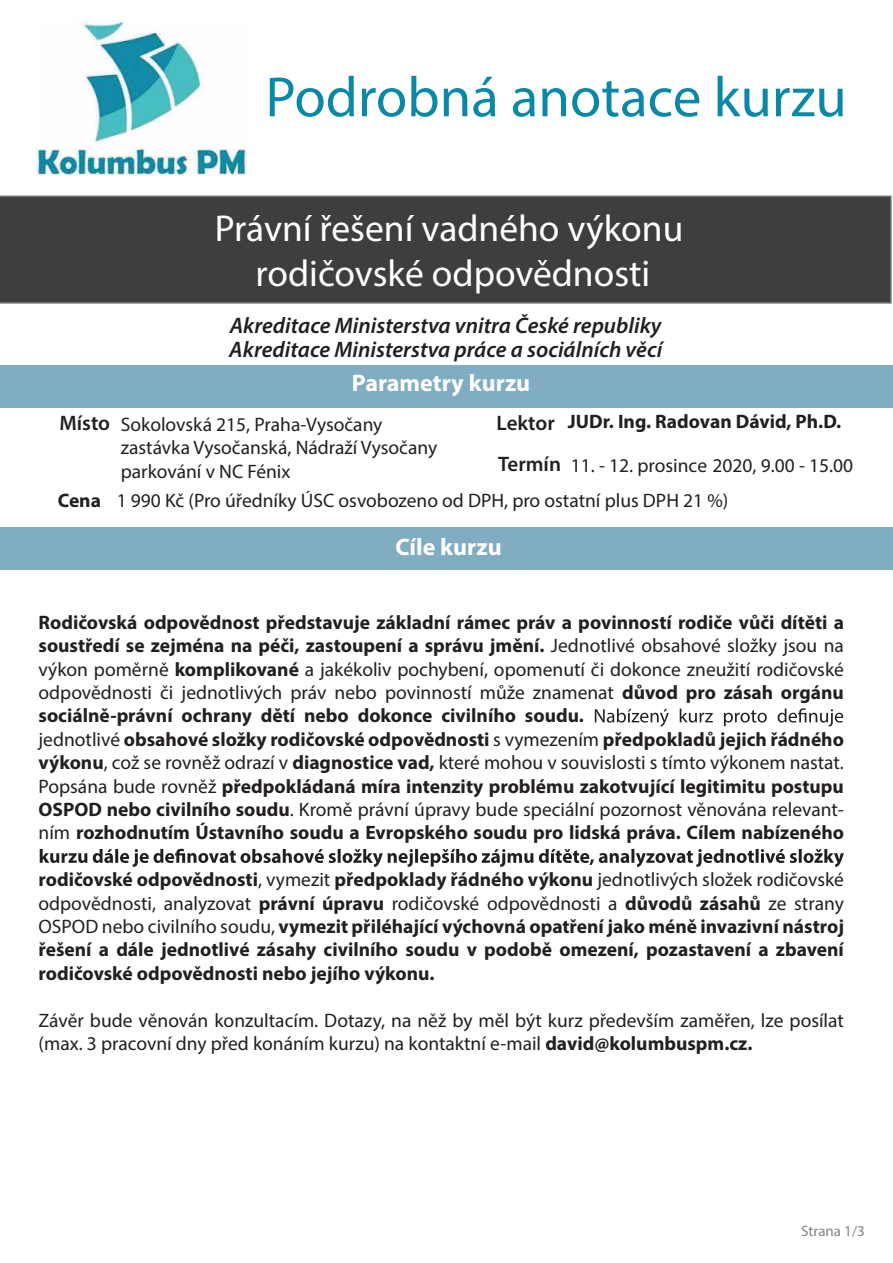
<style>
.page{position:relative;width:893px;height:1263px;background:#fff}
.page>*{position:absolute;margin:0;border:0;box-sizing:border-box;transform-origin:0 0}
.t1{font:57px "Myriad Pro";color:#0a88a5}
.t2{font:37.5px/45px "Myriad Pro";color:#fff;text-align:center}
.t3{font:700 24px "Myriad Pro";color:#fff}
.t4{font:italic 600 22.5px "Myriad Pro";color:#231f20}
.t5{font:600 21px "Myriad Pro";color:#231f20}
.t6{font:700 19.5px/23.4px "Myriad Pro";color:#231f20}
.t7{font:19.5px/23.4px "Myriad Pro";color:#231f20}
.t8{font:15px "Myriad Pro";color:#808285}
.s1{font-weight:600;font-size:21px}
.s2{font-weight:700}
.s3{font-weight:400}
</style>
<div class="page">
<div style="left:0;top:196px;width:892px;height:108px;background:#403e3d"></div>
<div style="left:0;top:365px;width:893px;height:42px;background:#80adc2"></div>
<div style="left:0;top:528px;width:892px;height:42px;background:#80adc2"></div>
<svg style="left:595px;top:708px;width:248px;height:19px"></svg>
<svg style="left:40px;top:849px;width:804px;height:18px"></svg>
<img style="left:37px;top:21px;width:209px;height:156px">
<h1 class="t1" style="left:265px;top:62px;width:583px">Podrobná anotace kurzu</h1>
<h2 class="t2" style="left:215px;top:206px;width:470px">Právní řešení vadného výkonu rodičovské odpovědnosti</h2>
<p class="t4" style="left:230px;top:311px;width:433px">Akreditace Ministerstva vnitra České republiky</p>
<p class="t4" style="left:229px;top:335px;width:435px">Akreditace Ministerstva práce a sociálních věcí</p>
<p class="t3" style="left:352px;top:367px;width:180px">Parametry kurzu</p>
<p class="t6" style="left:497px;top:409px;width:346px"><span class="s1">Lektor</span> JUDr. Ing. Radovan Dávid, Ph.D.</p>
<p class="t5" style="left:59px;top:409px;width:52px">Místo</p>
<p class="t7" style="left:121px;top:412px;width:318px">Sokolovská 215, Praha-Vysočany zastávka Vysočanská, Nádraží Vysočany parkování v NC Fénix</p>
<p class="t7" style="left:58px;top:488px;width:672px"><span class="s2">Cena</span> 1 990 Kč (Pro úředníky ÚSC osvobozeno od DPH, pro ostatní plus DPH 21 %)</p>
<p class="t7" style="left:498px;top:453px;width:357px"><span class="s1">Termín</span> 11. - 12. prosince 2020, 9.00 - 15.00</p>
<p class="t3" style="left:395px;top:531px;width:108px">Cíle kurzu</p>
<p class="t6" style="left:39px;top:610px;width:807px">Rodičovská odpovědnost představuje základní rámec práv a povinností rodiče vůči dítěti a soustředí se zejména na péči, zastoupení a správu jmění. <span class="s3">Jednotlivé obsahové složky jsou na výkon poměrně</span> komplikované <span class="s3">a jakékoliv pochybení, opomenutí či dokonce zneužití rodičovské odpovědnosti či jednotlivých práv nebo povinností může znamenat</span> důvod pro zásah orgánu sociálně-právní ochrany dětí nebo dokonce civilního soudu.<br><span class="s3">jednotlivé</span> obsahové složky rodičovské odpovědnosti <span class="s3">s vymezením</span> předpokladů jejich řádného výkonu<span class="s3">, což se rovněž odrazí v</span> diagnostice vad, <span class="s3">které mohou v souvislosti s tímto výkonem nastat.<br>Popsána bude rovněž</span> předpokládaná míra intenzity problému zakotvující legitimitu postupu OSPOD nebo civilního soudu<span class="s3">. Kromě právní úpravy bude speciální pozornost věnována relevant&shy;ním</span> rozhodnutím Ústavního soudu a Evropského soudu pro lidská práva. Cílem nabízeného</p>
<p class="t6" style="left:39px;top:867px;width:807px;text-align:justify">rodičovské odpovědnosti<span class="s3">, vymezit</span> předpoklady řádného výkonu <span class="s3">jednotlivých složek rodičovské odpovědnosti, analyzovat</span> právní úpravu <span class="s3">rodičovské odpovědnosti a</span> důvodů zásahů <span class="s3">ze strany OSPOD nebo civilního soudu,</span> vymezit přiléhající výchovná opatření jako méně invazivní nástroj řešení a dále jednotlivé zásahy civilního soudu v podobě omezení, pozastavení a zbavení rodičovské odpovědnosti nebo jejího výkonu.</p>
<p class="t7" style="left:39px;top:1008px;width:807px">Závěr bude věnován konzultacím. Dotazy, na něž by měl být kurz především zaměřen, lze posílat (max. 3 pracovní dny před konáním kurzu) na kontaktní e-mail <span class="s2">david@kolumbuspm.cz.</span></p>
<p class="t8" style="left:801px;top:1222px;width:65px">Strana 1/3</p>
</div>
